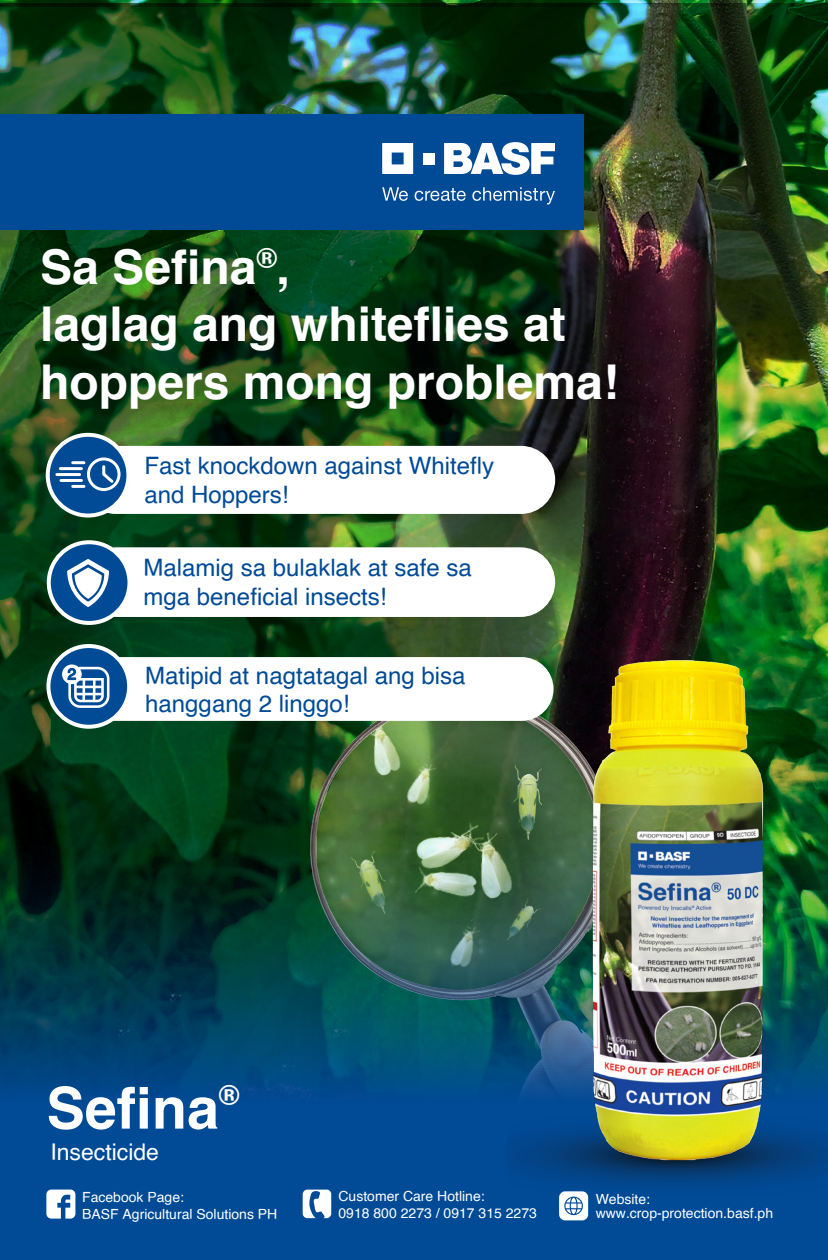
<style>
.page{position:relative;width:828px;height:1260px;background:#fff}
.page>*{position:absolute;margin:0;border:0;box-sizing:border-box;transform-origin:0 0}
.t1{font:700 57.4px "Helvetica";color:#fff}
.t2{font:700 48px/57.6px "Helvetica";color:#fff}
.t3{font:24px/28.8px "Helvetica";color:#004a96}
.t4{font:23px "Helvetica";color:#fff}
.t5{font:15.4px "Helvetica";color:#004a96}
.t6{font:14px "Helvetica";color:#fff}
</style>
<div class="page">
<img style="left:0;top:4px;width:828px;height:604px">
<img style="left:0;top:608px;width:828px;height:652px">
<svg style="left:506px;top:1028px;width:322px;height:232px"></svg>
<img style="left:514px;top:658px;width:314px;height:505px">
<div style="left:82px;top:446px;width:473px;height:68px;background:#fff;border-radius:34px"></div>
<div style="left:48px;top:435px;width:80px;height:81px;background:#004a96;border-radius:50%"></div>
<div style="left:46px;top:433px;width:84px;height:85px;border:4px solid #fff;border-radius:50%"></div>
<div style="left:83px;top:547px;width:472px;height:70px;background:#fff;border-radius:35px"></div>
<div style="left:49px;top:542px;width:80px;height:81px;background:#004a96;border-radius:50%"></div>
<div style="left:47px;top:540px;width:84px;height:85px;border:4px solid #fff;border-radius:50%"></div>
<svg style="left:67px;top:559px;width:42px;height:48px"></svg>
<div style="left:82px;top:657px;width:472px;height:64px;background:#fff;border-radius:32px"></div>
<svg style="left:48px;top:646px;width:81px;height:81px;fill:#004a96"></svg>
<div style="left:46px;top:644px;width:85px;height:85px;border:4px solid #fff;border-radius:50%"></div>
<div style="left:0;top:114px;width:584px;height:115px;background:#004a96"></div>
<svg style="left:382px;top:143px;width:31px;height:31px"></svg>
<div style="left:423px;top:153px;width:12px;height:11px;background:#fff"></div>
<svg style="left:444px;top:142px;width:111px;height:33px"></svg>
<svg style="left:382px;top:187px;width:26px;height:14px"></svg>
<svg style="left:415px;top:188px;width:51px;height:13px"></svg>
<svg style="left:472px;top:187px;width:83px;height:18px"></svg>
<div style="left:87px;top:457px;width:34px;height:34px;border:3px solid #fff;border-radius:50%"></div>
<svg style="left:102px;top:464px;width:14px;height:22px"></svg>
<svg style="left:73px;top:461px;width:11px;height:3px"></svg>
<hr style="left:60px;top:467px;width:21px;height:3px;background:#fff">
<hr style="left:57px;top:473px;width:23px;height:3px;background:#fff">
<hr style="left:61px;top:479px;width:20px;height:3px;background:#fff">
<svg style="left:73px;top:485px;width:11px;height:3px"></svg>
<svg style="left:46px;top:1190px;width:29px;height:29px"></svg>
<svg style="left:303px;top:1190px;width:28px;height:28px"></svg>
<svg style="left:559px;top:1191px;width:29px;height:29px"></svg>
<div style="left:68px;top:667px;width:41px;height:41px;border:3px solid #fff;border-radius:11px"></div>
<div style="left:62px;top:665px;width:20px;height:19px;background:#fff;border-radius:50%"></div>
<svg style="left:67px;top:667px;width:38px;height:37px"></svg>
<h2 class="t2" style="left:40px;top:239px;width:580px">Sa Sefina<sup>®</sup>,<br>laglag ang whiteflies at hoppers mong problema!</h2>
<p class="t3" style="left:145px;top:452px;width:351px">Fast knockdown against Whitefly and Hoppers!</p>
<p class="t5" style="left:68px;top:662px;width:10px">2</p>
<p class="t3" style="left:144px;top:554px;width:330px">Malamig sa bulaklak at safe sa mga beneficial insects!</p>
<p class="t3" style="left:145px;top:661px;width:322px">Matipid at nagtatagal ang bisa hanggang 2 linggo!</p>
<h1 class="t1" style="left:46px;top:1062px;width:195px">Sefina<sup>®</sup></h1>
<p class="t4" style="left:50px;top:1135px;width:110px">Insecticide</p>
<p class="t6" style="left:82px;top:1186px;width:103px">Facebook Page:</p>
<p class="t6" style="left:82px;top:1203px;width:197px">BASF Agricultural Solutions PH</p>
<p class="t6" style="left:338px;top:1186px;width:148px">Customer Care Hotline:</p>
<p class="t6" style="left:338px;top:1202px;width:200px">0918 800 2273 / 0917 315 2273</p>
<p class="t6" style="left:596px;top:1188px;width:56px">Website:</p>
<p class="t6" style="left:596px;top:1202px;width:179px">www.crop-protection.basf.ph</p>
</div>
